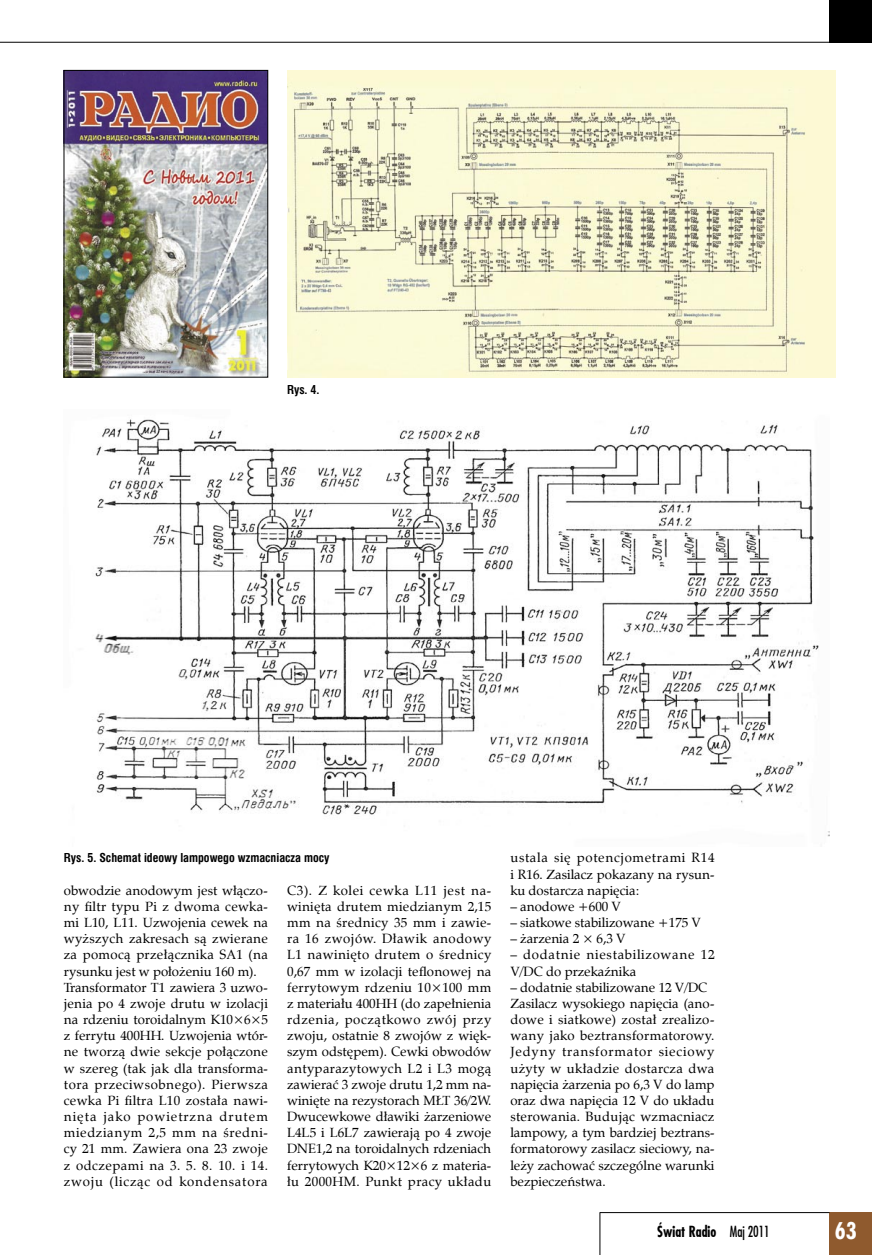
<style>
.page{position:relative;width:872px;height:1255px;background:#fff}
.page>*{position:absolute;margin:0;border:0;box-sizing:border-box;transform-origin:0 0}
.t1{font:700 22.5px "Fujiyama";color:#fff}
.t2{font:700 15px "Fujiyama";color:#000;scale:.9 1}
.body_bez_wciecia{font:13.2px/16.2px "Zapf Calligr EU";color:#000;text-align:justify}
.body_bez_wciecia-2{font:13.2px/16.2px "Zapf Calligr EU";letter-spacing:.05em;color:#000}
.podpis{font:700 12px "Swis 721 Cn EU";color:#000}
.s1{font-weight:400}
</style>
<div class="page">
<div style="left:829px;top:1212px;width:43px;height:42px;background:#8f5a2e"></div>
<div style="left:829px;top:0;width:43px;height:43px;background:#000"></div>
<hr style="left:600px;top:1212px;width:229px;height:1px;background:#000">
<hr style="left:599px;top:1212px;width:1px;height:42px;background:#000">
<hr style="left:0;top:42px;width:872px;height:1px;background:#000">
<img style="left:287px;top:70px;width:548px;height:307px">
<img style="left:66px;top:72px;width:200px;height:303px">
<div style="left:64px;top:70px;width:204px;height:307px;border:1px solid #000"></div>
<img style="left:95px;top:419px;width:734px;height:418px">
<p class="podpis" style="left:287px;top:382px;width:34px">Rys. 4.</p>
<p class="podpis" style="left:64px;top:850px;width:267px">Rys. 5. Schemat ideowy lampowego wzmacniacza mocy</p>
<p class="body_bez_wciecia" style="left:64px;top:882px;width:206px">obwodzie anodowym jest włączo&shy;ny filtr typu Pi z dwoma cewka&shy;mi L10, L11. Uzwojenia cewek na wyższych zakresach są zwierane za pomocą przełącznika SA1 (na rysunku jest w położeniu 160 m).</p>
<p class="body_bez_wciecia" style="left:64px;top:979px;width:206px">Transformator T1 zawiera 3 uzwo&shy;jenia po 4 zwoje drutu w izolacji na rdzeniu toroidalnym K10×6×5 z ferrytu 400HH. Uzwojenia wtór&shy;ne tworzą dwie sekcje połączone w szereg (tak jak dla transforma&shy;tora przeciwsobnego). Pierwsza cewka Pi filtra L10 została nawi&shy;nięta jako powietrzna drutem miedzianym 2,5 mm na średni&shy;cy 21 mm. Zawiera ona 23 zwoje z odczepami na 3. 5. 8. 10. i 14. zwoju (licząc od kondensatora</p>
<p class="body_bez_wciecia" style="left:287px;top:882px;width:206px">C3). Z kolei cewka L11 jest na&shy;winięta drutem miedzianym 2,15 mm na średnicy 35 mm i zawie&shy;ra 16 zwojów. Dławik anodowy L1 nawinięto drutem o średnicy 0,67 mm w izolacji teflonowej na ferrytowym rdzeniu 10×100 mm z materiału 400HH (do zapełnienia rdzenia, początkowo zwój przy zwoju, ostatnie 8 zwojów z więk&shy;szym odstępem). Cewki obwodów antyparazytowych L2 i L3 mogą zawierać 3 zwoje drutu 1,2 mm na&shy;winięte na rezystorach MŁT 36/2W.<br>Dwucewkowe dławiki żarzeniowe L4L5 i L6L7 zawierają po 4 zwoje DNE1,2 na toroidalnych rdzeniach ferrytowych K20×12×6 z materia&shy;łu 2000HM. Punkt pracy układu</p>
<p class="body_bez_wciecia" style="left:510px;top:850px;width:206px">ustala się potencjometrami R14 i R16. Zasilacz pokazany na rysun&shy;ku dostarcza napięcia:</p>
<p class="body_bez_wciecia" style="left:510px;top:898px;width:112px">– anodowe +600 V</p>
<p class="body_bez_wciecia" style="left:510px;top:914px;width:192px">– siatkowe stabilizowane +175 V</p>
<p class="body_bez_wciecia" style="left:510px;top:930px;width:117px">– żarzenia 2 × 6,3 V</p>
<p class="body_bez_wciecia-2" style="left:510px;top:947px;width:205px">– dodatnie niestabilizowane 12<br>V/DC do przekaźnika</p>
<p class="body_bez_wciecia" style="left:510px;top:979px;width:198px">– dodatnie stabilizowane 12 V/DC</p>
<p class="body_bez_wciecia" style="left:510px;top:995px;width:206px">Zasilacz wysokiego napięcia (ano&shy;dowe i siatkowe) został zrealizo&shy;wany jako beztransformatorowy.<br>Jedyny transformator sieciowy użyty w układzie dostarcza dwa napięcia żarzenia po 6,3 V do lamp oraz dwa napięcia 12 V do układu sterowania. Budując wzmacniacz lampowy, a tym bardziej beztrans&shy;formatorowy zasilacz sieciowy, na&shy;leży zachować szczególne warunki bezpieczeństwa.</p>
<p class="t2" style="left:657px;top:1221px;width:127px">Świat Radio <span class="s1">Maj 2011</span></p>
<h1 class="t1" style="left:834px;top:1215px;width:24px">63</h1>
</div>
